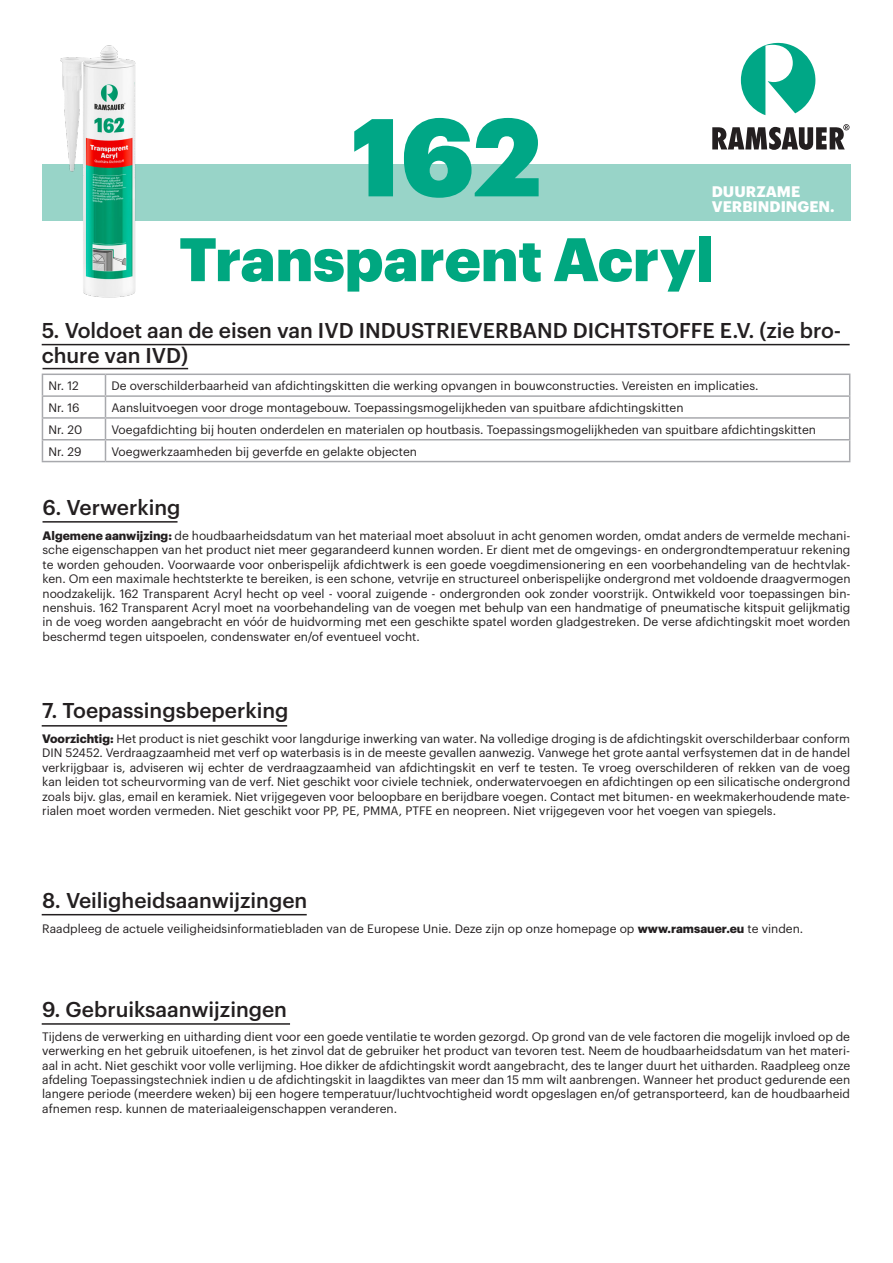
<style>
.page{position:relative;width:893px;height:1263px;background:#fff}
.page>*{position:absolute;margin:0;border:0;box-sizing:border-box;transform-origin:0 0}
.t1{font:900 108px "Graphik";color:#00a786}
.t2{font:900 60px "Graphik";color:#00a780}
.t3{font:500 21px/25.2px "Graphik";color:#231f20}
.t4{font:700 15px "Graphik";color:#fff}
.t5{font:12px/14.4px "Graphik";color:#231f20;text-align:justify}
.s1{font-weight:700}
</style>
<div class="page">
<hr style="left:42px;top:344px;width:808px;height:1px;background:#231f20">
<hr style="left:43px;top:521px;width:135px;height:2px;background:#231f20">
<div style="left:43px;top:164px;width:808px;height:57px;background:#98d4c8"></div>
<hr style="left:42px;top:374px;width:63px;height:1px;background:#a8a9ad">
<hr style="left:105px;top:374px;width:745px;height:1px;background:#a8a9ad">
<hr style="left:42px;top:395px;width:63px;height:2px;background:#a8a9ad">
<hr style="left:105px;top:395px;width:745px;height:2px;background:#a8a9ad">
<hr style="left:42px;top:417px;width:63px;height:2px;background:#a8a9ad">
<hr style="left:105px;top:417px;width:745px;height:2px;background:#a8a9ad">
<hr style="left:42px;top:439px;width:63px;height:1px;background:#a8a9ad">
<svg style="left:42px;top:375px;width:1px;height:86px"></svg>
<hr style="left:105px;top:439px;width:745px;height:1px;background:#a8a9ad">
<svg style="left:105px;top:375px;width:1px;height:86px"></svg>
<svg style="left:849px;top:375px;width:1px;height:86px"></svg>
<hr style="left:42px;top:461px;width:63px;height:1px;background:#a8a9ad">
<hr style="left:105px;top:461px;width:745px;height:1px;background:#a8a9ad">
<hr style="left:42px;top:914px;width:265px;height:1px;background:#231f20">
<hr style="left:42px;top:1023px;width:248px;height:2px;background:#231f20">
<hr style="left:42px;top:725px;width:245px;height:1px;background:#231f20">
<img style="left:41px;top:45px;width:237px;height:301px">
<svg style="left:712px;top:124px;width:137px;height:26px"></svg>
<svg style="left:741px;top:43px;width:75px;height:72px"></svg>
<hr style="left:43px;top:368px;width:145px;height:1px;background:#231f20">
<p class="t1" style="left:351px;top:73px;width:192px">162</p>
<p class="t4" style="left:712px;top:180px;width:90px">DUURZAME</p>
<p class="t4" style="left:712px;top:195px;width:124px">VERBINDINGEN.</p>
<p class="t2" style="left:179px;top:213px;width:536px">Transparent Acryl</p>
<p class="t3" style="left:42px;top:316px;width:801px">5. Voldoet aan de eisen van IVD INDUSTRIEVERBAND DICHTSTOFFE E.V. (zie bro&shy;chure van IVD)</p>
<p class="t5" style="left:48px;top:378px;width:32px">Nr. 12</p>
<p class="t5" style="left:111px;top:378px;width:648px">De overschilderbaarheid van afdichtingskitten die werking opvangen in bouwconstructies. Vereisten en implicaties.</p>
<p class="t5" style="left:48px;top:399px;width:33px">Nr. 16</p>
<p class="t5" style="left:111px;top:399px;width:573px">Aansluitvoegen voor droge montagebouw. Toepassingsmogelijkheden van spuitbare afdichtingskitten</p>
<p class="t5" style="left:48px;top:421px;width:35px">Nr. 20</p>
<p class="t5" style="left:111px;top:421px;width:706px">Voegafdichting bij houten onderdelen en materialen op houtbasis. Toepassingsmogelijkheden van spuitbare afdichtingskitten</p>
<p class="t5" style="left:48px;top:443px;width:35px">Nr. 29</p>
<p class="t5" style="left:111px;top:443px;width:307px">Voegwerkzaamheden bij geverfde en gelakte objecten</p>
<p class="t3" style="left:43px;top:493px;width:139px">6. Verwerking</p>
<p class="t5" style="left:43px;top:527px;width:809px"><span class="s1">Algemene aanwijzing:</span> de houdbaarheidsdatum van het materiaal moet absoluut in acht genomen worden, omdat anders de vermelde mechani&shy;sche eigenschappen van het product niet meer gegarandeerd kunnen worden. Er dient met de omgevings- en ondergrondtemperatuur rekening te worden gehouden. Voorwaarde voor onberispelijk afdichtwerk is een goede voegdimensionering en een voorbehandeling van de hechtvlak&shy;ken. Om een maximale hechtsterkte te bereiken, is een schone, vetvrije en structureel onberispelijke ondergrond met voldoende draagvermogen noodzakelijk. 162 Transparent Acryl hecht op veel - vooral zuigende - ondergronden ook zonder voorstrijk. Ontwikkeld voor toepassingen bin&shy;nenshuis. 162 Transparent Acryl moet na voorbehandeling van de voegen met behulp van een handmatige of pneumatische kitspuit gelijkmatig in de voeg worden aangebracht en vóór de huidvorming met een geschikte spatel worden gladgestreken. De verse afdichtingskit moet worden beschermd tegen uitspoelen, condenswater en/of eventueel vocht.</p>
<p class="t3" style="left:42px;top:696px;width:248px">7. Toepassingsbeperking</p>
<p class="t5" style="left:42px;top:730px;width:809px"><span class="s1">Voorzichtig:</span> Het product is niet geschikt voor langdurige inwerking van water. Na volledige droging is de afdichtingskit overschilderbaar conform DIN 52452. Verdraagzaamheid met verf op waterbasis is in de meeste gevallen aanwezig. Vanwege het grote aantal verfsystemen dat in de handel verkrijgbaar is, adviseren wij echter de verdraagzaamheid van afdichtingskit en verf te testen. Te vroeg overschilderen of rekken van de voeg kan leiden tot scheurvorming van de verf. Niet geschikt voor civiele techniek, onderwatervoegen en afdichtingen op een silicatische ondergrond zoals bijv. glas, email en keramiek. Niet vrijgegeven voor beloopbare en berijdbare voegen. Contact met bitumen- en weekmakerhoudende mate&shy;rialen moet worden vermeden. Niet geschikt voor PP, PE, PMMA, PTFE en neopreen. Niet vrijgegeven voor het voegen van spiegels.</p>
<p class="t3" style="left:42px;top:886px;width:267px">8. Veiligheidsaanwijzingen</p>
<p class="t5" style="left:42px;top:920px;width:763px">Raadpleeg de actuele veiligheidsinformatiebladen van de Europese Unie. Deze zijn op onze homepage op <span class="s1">www.ramsauer.eu</span> te vinden.</p>
<p class="t3" style="left:42px;top:995px;width:246px">9. Gebruiksaanwijzingen</p>
<p class="t5" style="left:42px;top:1028px;width:809px">Tijdens de verwerking en uitharding dient voor een goede ventilatie te worden gezorgd. Op grond van de vele factoren die mogelijk invloed op de verwerking en het gebruik uitoefenen, is het zinvol dat de gebruiker het product van tevoren test. Neem de houdbaarheidsdatum van het materi&shy;aal in acht. Niet geschikt voor volle verlijming. Hoe dikker de afdichtingskit wordt aangebracht, des te langer duurt het uitharden. Raadpleeg onze afdeling Toepassingstechniek indien u de afdichtingskit in laagdiktes van meer dan 15 mm wilt aanbrengen. Wanneer het product gedurende een langere periode (meerdere weken) bij een hogere temperatuur/luchtvochtigheid wordt opgeslagen en/of getransporteerd, kan de houdbaarheid afnemen resp. kunnen de materiaaleigenschappen veranderen.</p>
</div>
